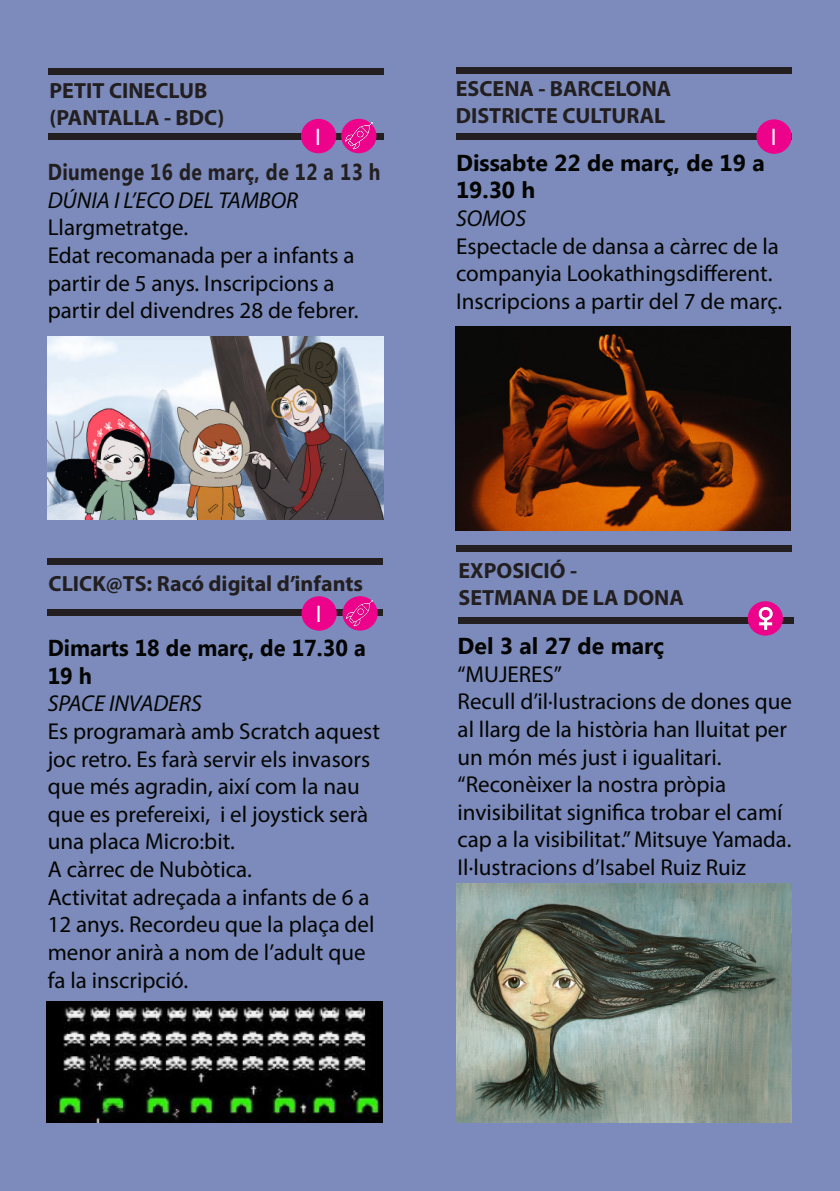
<style>
.page{position:relative;width:840px;height:1191px;background:#fff}
.page>*{position:absolute;margin:0;border:0;box-sizing:border-box;transform-origin:0 0}
.t1{font:24px "Myriad Pro";color:#fff}
.t2{font:23px/27.6px "Myriad Pro";color:#040503}
.t3{font:700 23px/27.6px "Myanmar Text";color:#040503}
.t4{font:italic 23px "Myriad Pro";color:#040503}
.t5{font:700 23px/27.6px "Myanmar Text";color:#040503;scale:.95 1}
.t6{font:700 23px "Myanmar Text";letter-spacing:.02em;color:#231f20;scale:.84 1}
.t7{font:700 22px "Myriad Pro";color:#231f20}
</style>
<div class="page">
<div style="left:0;top:0;width:839px;height:1191px;background:#7c8bbb"></div>
<div style="left:455px;top:134px;width:336px;height:6px;background:#231f20"></div>
<div style="left:456px;top:68px;width:335px;height:6px;background:#231f20"></div>
<div style="left:756px;top:119px;width:35px;height:35px;background:#ed028c;border-radius:50%"></div>
<img style="left:456px;top:883px;width:335px;height:239px">
<div style="left:457px;top:617px;width:336px;height:6px;background:#231f20"></div>
<div style="left:456px;top:546px;width:335px;height:6px;background:#231f20"></div>
<div style="left:747px;top:601px;width:35px;height:34px;background:#ed028c;border-radius:50%"></div>
<img style="left:753px;top:601px;width:24px;height:33px">
<img style="left:455px;top:326px;width:335px;height:204px">
<div style="left:48px;top:133px;width:335px;height:6px;background:#231f20"></div>
<div style="left:48px;top:69px;width:336px;height:6px;background:#231f20"></div>
<div style="left:301px;top:119px;width:35px;height:34px;background:#ed028c;border-radius:50%"></div>
<img style="left:48px;top:336px;width:335px;height:184px">
<div style="left:341px;top:119px;width:35px;height:34px;background:#ed028c;border-radius:50%"></div>
<img style="left:343px;top:122px;width:31px;height:27px">
<div style="left:47px;top:609px;width:335px;height:6px;background:#231f20"></div>
<div style="left:47px;top:559px;width:336px;height:6px;background:#231f20"></div>
<div style="left:301px;top:596px;width:35px;height:34px;background:#ed028c;border-radius:50%"></div>
<img style="left:47px;top:1001px;width:335px;height:121px">
<div style="left:342px;top:596px;width:35px;height:34px;background:#ed028c;border-radius:50%"></div>
<img style="left:344px;top:599px;width:30px;height:28px">
<p class="t7" style="left:49px;top:76px;width:159px">PETIT CINECLUB</p>
<p class="t7" style="left:49px;top:103px;width:176px">(PANTALLA - BDC)</p>
<p class="t6" style="left:48px;top:159px;width:397px">Diumenge 16 de març, de 12 a 13 h</p>
<p class="t4" style="left:48px;top:186px;width:252px">DÚNIA I L’ECO DEL TAMBOR</p>
<p class="t2" style="left:48px;top:213px;width:142px">Llargmetratge.</p>
<p class="t2" style="left:48px;top:241px;width:308px">Edat recomanada per a infants a partir de 5 anys. Inscripcions a</p>
<p class="t2" style="left:48px;top:296px;width:312px">partir del divendres 28 de febrer.</p>
<p class="t1" style="left:315px;top:122px;width:7px">I</p>
<p class="t7" style="left:455px;top:75px;width:217px">ESCENA - BARCELONA</p>
<p class="t7" style="left:455px;top:101px;width:211px">DISTRICTE CULTURAL</p>
<p class="t3" style="left:456px;top:149px;width:310px">Dissabte 22 de març, de 19 a<br>19.30 h</p>
<p class="t4" style="left:456px;top:204px;width:71px">SOMOS</p>
<p class="t2" style="left:456px;top:232px;width:324px">Espectacle de dansa a càrrec de la companyia Lookathingsdifferent.</p>
<p class="t2" style="left:456px;top:287px;width:327px">Inscripcions a partir del 7 de març.</p>
<p class="t1" style="left:770px;top:122px;width:7px">I</p>
<p class="t7" style="left:49px;top:569px;width:316px">CLICK@TS: Racó digital d’infants</p>
<p class="t1" style="left:315px;top:599px;width:7px">I</p>
<p class="t5" style="left:48px;top:634px;width:336px">Dimarts 18 de març, de 17.30 a<br>19 h</p>
<p class="t4" style="left:48px;top:689px;width:156px">SPACE INVADERS</p>
<p class="t2" style="left:48px;top:717px;width:333px">Es programarà amb Scratch aquest joc retro. Es farà servir els invasors que més agradin, així com la nau que es prefereixi, i el joystick serà una placa Micro:bit.</p>
<p class="t2" style="left:48px;top:855px;width:205px">A càrrec de Nubòtica.</p>
<p class="t2" style="left:48px;top:882px;width:328px">Activitat adreçada a infants de 6 a<br>12 anys. Recordeu que la plaça del menor anirà a nom de l’adult que fa la inscripció.</p>
<p class="t7" style="left:458px;top:556px;width:120px">EXPOSICIÓ -</p>
<p class="t7" style="left:458px;top:583px;width:227px">SETMANA DE LA DONA</p>
<p class="t3" style="left:457px;top:632px;width:208px">Del 3 al 27 de març</p>
<p class="t2" style="left:457px;top:660px;width:106px">“MUJERES”</p>
<p class="t2" style="left:457px;top:687px;width:336px">Recull d’il·lustracions de dones que al llarg de la història han lluitat per un món més just i igualitari.</p>
<p class="t2" style="left:457px;top:770px;width:270px">“Reconèixer la nostra pròpia</p>
<p class="t2" style="left:457px;top:798px;width:335px">invisibilitat significa trobar el camí cap a la visibilitat.” Mitsuye Yamada.</p>
<p class="t2" style="left:457px;top:853px;width:290px">Il·lustracions d’Isabel Ruiz Ruiz</p>
</div>
